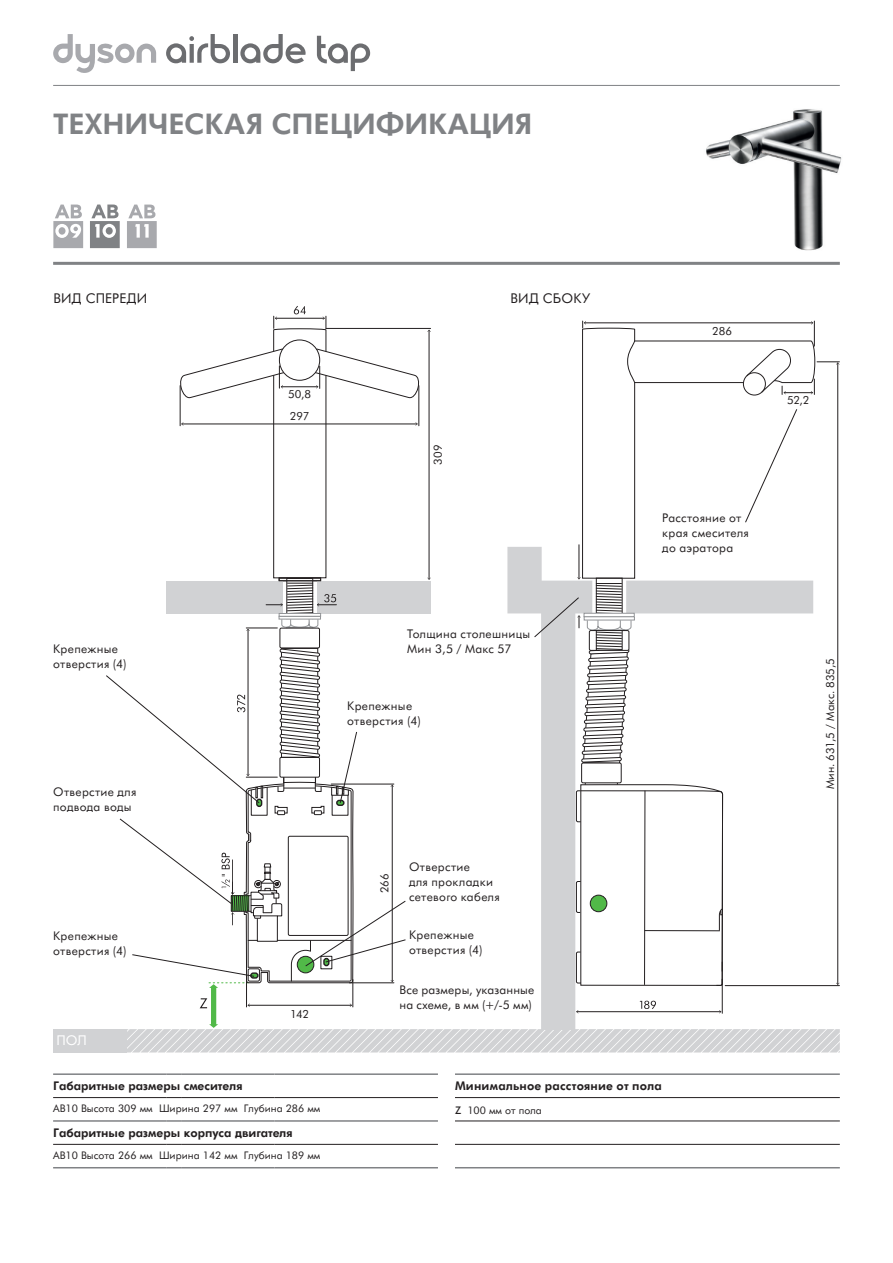
<style>
.page{position:relative;width:893px;height:1263px;background:#fff}
.page>*{position:absolute;margin:0;border:0;box-sizing:border-box;transform-origin:0 0}
.t1{font:800 28.5px "Futura BT";letter-spacing:-.005em;color:#808285}
.t2{font:13.5px "Futura BT";letter-spacing:.01em;color:#231f20}
.t3{font:13.5px "Futura BT";color:#fff}
.t4{font:12px/15px "Futura BT";letter-spacing:.025em;color:#231f20}
.t5{font:800 12px "Futura BT";color:#231f20}
.t6{font:800 12px "Futura BT";letter-spacing:.02em;color:#231f20}
.t7{font:11.25px "Futura BT";color:#231f20}
.t8{font:10.5px "Futura BT";color:#231f20}
.s1{font-weight:500}
</style>
<div class="page">
<img style="left:706px;top:109px;width:136px;height:142px">
<hr style="left:53px;top:262px;width:787px;height:3px;background:#808285">
<hr style="left:455px;top:1097px;width:385px;height:1px;background:#231f20">
<hr style="left:455px;top:1121px;width:385px;height:1px;background:#231f20">
<hr style="left:455px;top:1144px;width:385px;height:1px;background:#231f20">
<hr style="left:455px;top:1073px;width:385px;height:2px;background:#808285">
<hr style="left:455px;top:1167px;width:385px;height:1px;background:#808285">
<hr style="left:53px;top:1073px;width:113px;height:2px;background:#808285">
<svg style="left:166px;top:1073px;width:15px;height:2px"></svg>
<hr style="left:181px;top:1073px;width:94px;height:2px;background:#808285">
<hr style="left:275px;top:1073px;width:163px;height:2px;background:#808285">
<hr style="left:53px;top:1120px;width:113px;height:2px;background:#808285">
<svg style="left:166px;top:1120px;width:15px;height:2px"></svg>
<hr style="left:181px;top:1120px;width:94px;height:2px;background:#808285">
<hr style="left:275px;top:1120px;width:163px;height:2px;background:#808285">
<hr style="left:53px;top:1097px;width:113px;height:1px;background:#231f20">
<svg style="left:166px;top:1097px;width:15px;height:1px"></svg>
<hr style="left:181px;top:1097px;width:94px;height:1px;background:#231f20">
<hr style="left:275px;top:1097px;width:163px;height:1px;background:#231f20">
<hr style="left:53px;top:1144px;width:113px;height:1px;background:#231f20">
<svg style="left:166px;top:1144px;width:15px;height:1px"></svg>
<hr style="left:181px;top:1144px;width:94px;height:1px;background:#231f20">
<hr style="left:275px;top:1144px;width:163px;height:1px;background:#231f20">
<hr style="left:53px;top:1167px;width:113px;height:1px;background:#808285">
<svg style="left:166px;top:1167px;width:15px;height:1px"></svg>
<hr style="left:181px;top:1167px;width:94px;height:1px;background:#808285">
<hr style="left:275px;top:1167px;width:163px;height:1px;background:#808285">
<svg style="left:127px;top:205px;width:30px;height:43px"></svg>
<svg style="left:53px;top:205px;width:30px;height:43px"></svg>
<svg style="left:90px;top:205px;width:30px;height:43px"></svg>
<hr style="left:53px;top:85px;width:787px;height:1px;background:#808285">
<div style="left:53px;top:1029px;width:73px;height:23px;background:#d1d2d4"></div>
<svg style="left:106px;top:306px;width:734px;height:746px"></svg>
<svg style="left:53px;top:34px;width:103px;height:39px"></svg>
<svg style="left:166px;top:34px;width:64px;height:29px"></svg>
<hr style="left:233px;top:34px;width:4px;height:29px;background:#6c6d70">
<svg style="left:240px;top:34px;width:66px;height:29px"></svg>
<svg style="left:317px;top:36px;width:53px;height:35px"></svg>
<h1 class="t1" style="left:53px;top:104px;width:481px">ТЕХНИЧЕСКАЯ СПЕЦИФИКАЦИЯ</h1>
<p class="t2" style="left:53px;top:289px;width:95px">ВИД СПЕРЕДИ</p>
<p class="t2" style="left:510px;top:289px;width:81px">ВИД СБОКУ</p>
<p class="t7" style="left:288px;top:386px;width:25px">50,8</p>
<p class="t4" style="left:53px;top:640px;width:75px">Крепежные отверстия (4)</p>
<p class="t4" style="left:53px;top:784px;width:85px">Отверстие для подвода воды</p>
<p class="t4" style="left:53px;top:928px;width:75px">Крепежные отверстия (4)</p>
<p class="t3" style="left:56px;top:1031px;width:32px">ПОЛ</p>
<p class="t7" style="left:290px;top:408px;width:21px">297</p>
<p class="t7" style="left:430px;top:465px;width:22px;rotate:-90deg">309</p>
<p class="t4" style="left:407px;top:625px;width:124px">Толщина столешницы<br>Мин 3,5 / Макс 57</p>
<p class="t4" style="left:347px;top:698px;width:75px">Крепежные отверстия (4)</p>
<p class="t7" style="left:290px;top:1006px;width:20px">142</p>
<p class="t7" style="left:377px;top:893px;width:21px;rotate:-90deg">266</p>
<p class="t4" style="left:409px;top:858px;width:92px">Отверстие<br>для прокладки сетевого кабеля</p>
<p class="t4" style="left:409px;top:927px;width:75px">Крепежные отверстия (4)</p>
<p class="t4" style="left:399px;top:982px;width:136px">Все размеры, указанные на схеме, в мм (+/-5 мм)</p>
<p class="t7" style="left:712px;top:323px;width:21px">286</p>
<p class="t4" style="left:662px;top:510px;width:88px">Расстояние от края смесителя до аэратора</p>
<p class="t5" style="left:53px;top:1077px;width:191px">Габаритные размеры смесителя</p>
<p class="t8" style="left:53px;top:1102px;width:269px">AB10 Высота 309 мм Ширина 297 мм Глубина 286 мм</p>
<p class="t5" style="left:53px;top:1124px;width:241px">Габаритные размеры корпуса двигателя</p>
<p class="t8" style="left:53px;top:1148px;width:269px">AB10 Высота 266 мм Ширина 142 мм Глубина 189 мм</p>
<p class="t6" style="left:455px;top:1077px;width:208px">Минимальное расстояние от пола</p>
<p class="t8" style="left:455px;top:1103px;width:88px"><span class="s1">Z</span> 100 мм от пола</p>
<p class="t7" style="left:787px;top:392px;width:24px">52,2</p>
<p class="t7" style="left:822px;top:789px;width:133px;rotate:-90deg">Мин. 631,5 / Макс. 835,5</p>
</div>
